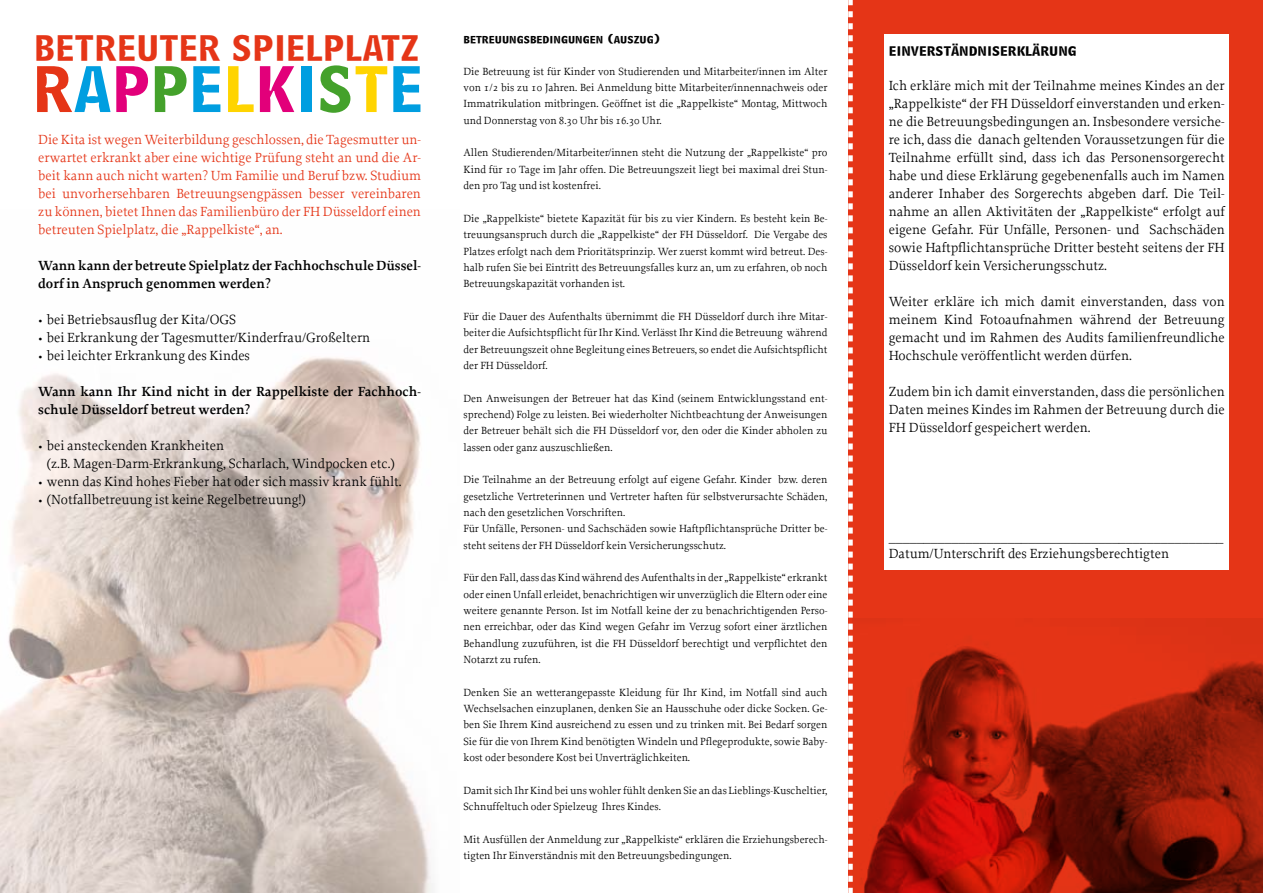
<style>
.page{position:relative;width:1263px;height:893px;background:#fff}
.page>*{position:absolute;margin:0;border:0;box-sizing:border-box;transform-origin:0 0}
.t1{font:54.15px "Bell Centennial Bold Listing";letter-spacing:.03em;color:#009ee0}
.t2{font:30.15px "Bell Centennial Bold Listing";letter-spacing:.03em;color:#e53517}
.t3{font:13.95px/18px "Proforma";color:#000;text-align:justify}
.t4{font:13.95px/18px "Proforma";color:#e53517;text-align:justify}
.t5{font:600 13.95px/18px "Proforma";color:#000}
.t6{font:13.95px "Bell Centennial Bold Listing";color:#000}
.t7{font:10.95px/16.4px "Proforma";color:#000;text-align:justify}
.t8{font:10.95px "Bell Centennial Bold Listing";color:#000}
.s1{color:#e53517}
.s2{color:#e2007a}
.s3{color:#44a12b}
.s4{color:#ffd400}
</style>
<div class="page">
<div style="left:848px;top:0;width:415px;height:893px;background:#e53517"></div>
<div style="left:884px;top:34px;width:345px;height:536px;background:#fff"></div>
<svg style="left:848px;top:0;width:5px;height:893px"></svg>
<img style="left:0;top:357px;width:433px;height:536px">
<img style="left:861px;top:619px;width:402px;height:274px">
<h2 class="t2" style="left:34px;top:27px;width:386px">betreuter spielplatz</h2>
<h1 class="t1" style="left:33px;top:51px;width:391px"><span class="s1">R</span>a<span class="s2">p</span><span class="s3">p</span>e<span class="s4">l</span><span class="s2">k</span>i<span class="s3">s</span><span class="s4">t</span>e</h1>
<p class="t4" style="left:38px;top:130px;width:384px">Die Kita ist wegen Weiterbildung geschlossen, die Tagesmutter un&shy;erwartet erkrankt aber eine wichtige Prüfung steht an und die Ar&shy;beit kann auch nicht warten? Um Familie und Beruf bzw. Studium bei unvorhersehbaren Betreuungsengpässen besser vereinbaren zu können, bietet Ihnen das Familienbüro der FH Düsseldorf einen betreuten Spielplatz, die „Rappelkiste“, an.</p>
<p class="t5" style="left:38px;top:256px;width:384px">Wann kann der betreute Spielplatz der Fachhochschule Düssel&shy;dorf in Anspruch genommen werden?</p>
<p class="t3" style="left:38px;top:310px;width:199px">• bei Betriebsausflug der Kita/OGS</p>
<p class="t3" style="left:38px;top:328px;width:334px">• bei Erkrankung der Tagesmutter/Kinderfrau/Großeltern</p>
<p class="t3" style="left:38px;top:346px;width:213px">• bei leichter Erkrankung des Kindes</p>
<p class="t5" style="left:38px;top:382px;width:384px">Wann kann Ihr Kind nicht in der Rappelkiste der Fachhoch&shy;schule Düsseldorf betreut werden?</p>
<p class="t3" style="left:47px;top:436px;width:349px;text-indent:-9px">• bei ansteckenden Krankheiten<br>(z.B. Magen-Darm-Erkrankung, Scharlach, Windpocken etc.)</p>
<p class="t3" style="left:38px;top:472px;width:365px">• wenn das Kind hohes Fieber hat oder sich massiv krank fühlt.</p>
<p class="t3" style="left:38px;top:490px;width:269px">• (Notfallbetreuung ist keine Regelbetreuung!)</p>
<p class="t8" style="left:463px;top:31px;width:199px">betreuungsbedingungen (auszug)</p>
<p class="t7" style="left:463px;top:63px;width:365px">Die Betreuung ist für Kinder von Studierenden und Mitarbeiter/innen im Alter von 1/2 bis zu 10 Jahren. Bei Anmeldung bitte Mitarbeiter/innennachweis oder Immatrikulation mitbringen. Geöffnet ist die „Rappelkiste“ Montag, Mittwoch und Donnerstag von 8.30 Uhr bis 16.30 Uhr.</p>
<p class="t7" style="left:463px;top:145px;width:365px">Allen Studierenden/Mitarbeiter/innen steht die Nutzung der „Rappelkiste“ pro Kind für 10 Tage im Jahr offen. Die Betreuungszeit liegt bei maximal drei Stun&shy;den pro Tag und ist kostenfrei.</p>
<p class="t7" style="left:463px;top:210px;width:365px">Die „Rappelkiste“ bietete Kapazität für bis zu vier Kindern. Es besteht kein Be&shy;treuungsanspruch durch die „Rappelkiste“ der FH Düsseldorf. Die Vergabe des Platzes erfolgt nach dem Prioritätsprinzip. Wer zuerst kommt wird betreut. Des&shy;halb rufen Sie bei Eintritt des Betreuungsfalles kurz an, um zu erfahren, ob noch Betreuungskapazität vorhanden ist.</p>
<p class="t7" style="left:463px;top:308px;width:365px">Für die Dauer des Aufenthalts übernimmt die FH Düsseldorf durch ihre Mitar&shy;beiter die Aufsichtspflicht für Ihr Kind. Verlässt Ihr Kind die Betreuung während der Betreuungszeit ohne Begleitung eines Betreuers, so endet die Aufsichtspflicht der FH Düsseldorf.</p>
<p class="t7" style="left:463px;top:390px;width:365px">Den Anweisungen der Betreuer hat das Kind (seinem Entwicklungsstand ent&shy;sprechend) Folge zu leisten. Bei wiederholter Nichtbeachtung der Anweisungen der Betreuer behält sich die FH Düsseldorf vor, den oder die Kinder abholen zu lassen oder ganz auszuschließen.</p>
<p class="t7" style="left:463px;top:471px;width:365px;text-align:left">Die Teilnahme an der Betreuung erfolgt auf eigene Gefahr. Kinder bzw. deren gesetzliche Vertreterinnen und Vertreter haften für selbstverursachte Schäden, nach den gesetzlichen Vorschriften.<br>Für Unfälle, Personen- und Sachschäden sowie Haftpflichtansprüche Dritter be&shy;steht seitens der FH Düsseldorf kein Versicherungsschutz.</p>
<p class="t7" style="left:463px;top:569px;width:365px">Für den Fall, dass das Kind während des Aufenthalts in der „Rappelkiste“ erkrankt oder einen Unfall erleidet, benachrichtigen wir unverzüglich die Eltern oder eine weitere genannte Person. Ist im Notfall keine der zu benachrichtigenden Perso&shy;nen erreichbar, oder das Kind wegen Gefahr im Verzug sofort einer ärztlichen Behandlung zuzuführen, ist die FH Düsseldorf berechtigt und verpflichtet den Notarzt zu rufen.</p>
<p class="t7" style="left:463px;top:684px;width:365px">Denken Sie an wetterangepasste Kleidung für Ihr Kind, im Notfall sind auch Wechselsachen einzuplanen, denken Sie an Hausschuhe oder dicke Socken. Ge&shy;ben Sie Ihrem Kind ausreichend zu essen und zu trinken mit. Bei Bedarf sorgen Sie für die von Ihrem Kind benötigten Windeln und Pflegeprodukte, sowie Baby&shy;kost oder besondere Kost bei Unverträglichkeiten.</p>
<p class="t7" style="left:463px;top:782px;width:365px">Damit sich Ihr Kind bei uns wohler fühlt denken Sie an das Lieblings-Kuscheltier,<br>Schnuffeltuch oder Spielzeug Ihres Kindes.</p>
<p class="t7" style="left:463px;top:831px;width:365px">Mit Ausfüllen der Anmeldung zur „Rappelkiste“ erklären die Erziehungsberech&shy;tigten Ihr Einverständnis mit den Betreuungsbedingungen.</p>
<p class="t6" style="left:889px;top:40px;width:190px">einverständniserklärung</p>
<p class="t3" style="left:889px;top:76px;width:337px">Ich erkläre mich mit der Teilnahme meines Kindes an der „Rappelkiste“ der FH Düsseldorf einverstanden und erken&shy;ne die Betreuungsbedingungen an. Insbesondere versiche&shy;re ich, dass die danach geltenden Voraussetzungen für die Teilnahme erfüllt sind, dass ich das Personensorgerecht habe und diese Erklärung gegebenenfalls auch im Namen anderer Inhaber des Sorgerechts abgeben darf. Die Teil&shy;nahme an allen Aktivitäten der „Rappelkiste“ erfolgt auf eigene Gefahr. Für Unfälle, Personen- und Sachschäden sowie Haftpflichtansprüche Dritter besteht seitens der FH Düsseldorf kein Versicherungsschutz.</p>
<p class="t3" style="left:889px;top:292px;width:337px">Weiter erkläre ich mich damit einverstanden, dass von meinem Kind Fotoaufnahmen während der Betreuung gemacht und im Rahmen des Audits familienfreundliche Hochschule veröffentlicht werden dürfen.</p>
<p class="t3" style="left:889px;top:382px;width:337px">Zudem bin ich damit einverstanden, dass die persönlichen Daten meines Kindes im Rahmen der Betreuung durch die FH Düsseldorf gespeichert werden.</p>
<p class="t3" style="left:889px;top:526px;width:336px">________________________________________________<br>Datum/Unterschrift des Erziehungsberechtigten</p>
</div>
